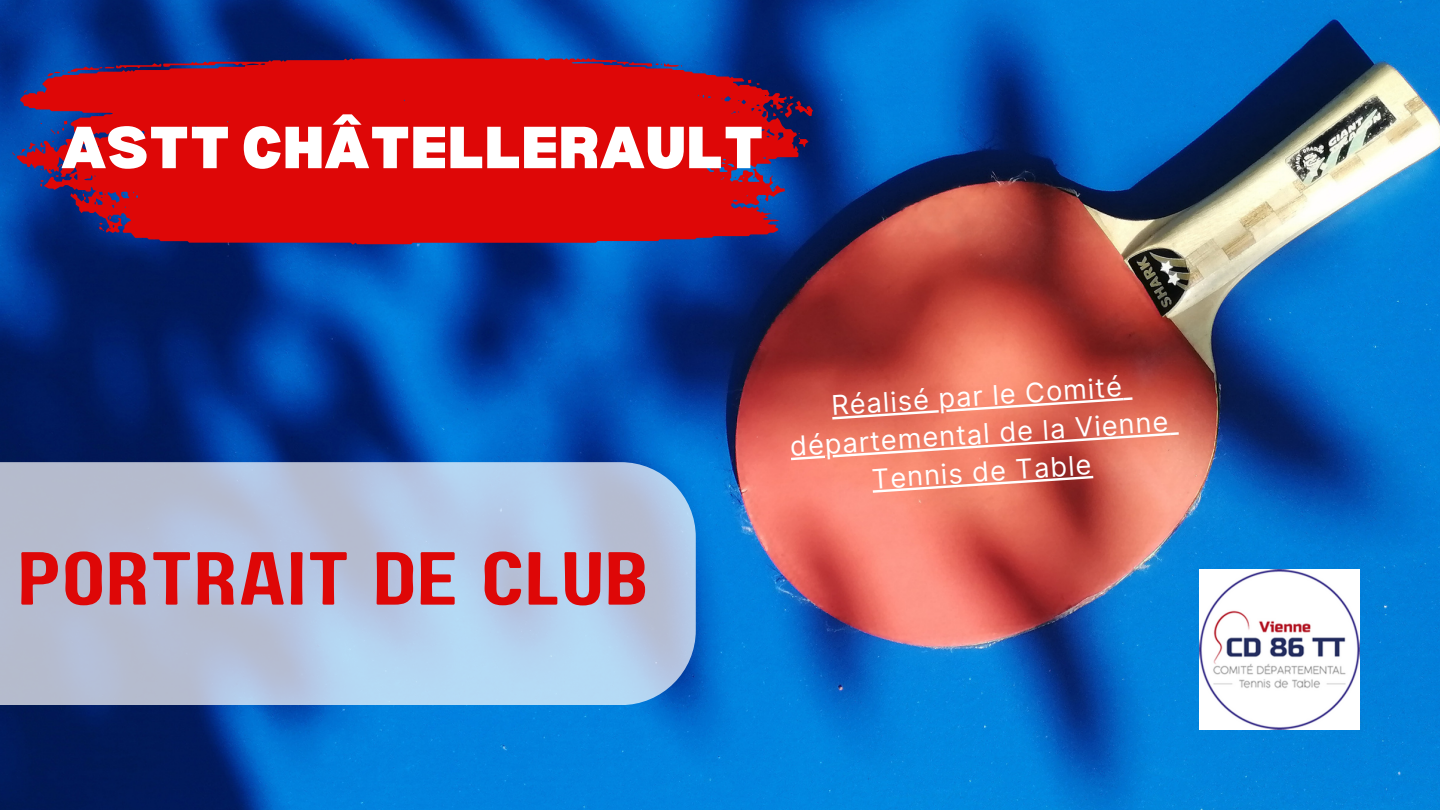
<style>
.page{position:relative;width:1440px;height:810px;background:#fff}
.page>*{position:absolute;margin:0;border:0;box-sizing:border-box;transform-origin:0 0}
.t1{font:75px "Paalalabas Display Wide BETA";color:#de0707}
.t2{font:900 58px "Bernoru";color:#fff}
.t3{font:27.1px "Inter";color:#fff}
</style>
<div class="page">
<img style="left:0;top:0;width:1440px;height:810px">
<img style="left:1199px;top:569px;width:160px;height:160px">
<svg style="left:0;top:462px;width:695px;height:243px;background:#b2c4de"></svg>
<svg style="left:832px;top:397px;width:301px;height:23px;background:#e57b69"></svg>
<svg style="left:791px;top:432px;width:388px;height:28px;background:#ea816f"></svg>
<svg style="left:873px;top:476px;width:220px;height:17px;background:#e28273"></svg>
<svg style="left:17px;top:58px;width:781px;height:187px;background:#be0e1b"></svg>
<svg style="left:82px;top:193px;width:4px;height:7px"></svg>
<svg style="left:40px;top:180px;width:4px;height:7px"></svg>
<svg style="left:617px;top:62px;width:65px;height:5px"></svg>
<svg style="left:48px;top:63px;width:114px;height:13px"></svg>
<svg style="left:23px;top:90px;width:4px;height:3px"></svg>
<svg style="left:770px;top:96px;width:43px;height:22px"></svg>
<svg style="left:51px;top:121px;width:16px;height:14px"></svg>
<svg style="left:798px;top:133px;width:11px;height:14px"></svg>
<svg style="left:52px;top:141px;width:5px;height:8px"></svg>
<svg style="left:12px;top:142px;width:33px;height:14px"></svg>
<svg style="left:99px;top:216px;width:12px;height:16px"></svg>
<p class="t2" style="left:61px;top:114px;width:705px">ASTT CHÂTELLERAULT</p>
<p class="t1" style="left:18px;top:548px;width:633px">PORTRAIT DE CLUB</p>
<p class="t3" style="left:830px;top:390px;width:293px;rotate:-4deg">Réalisé par le Comité</p>
<p class="t3" style="left:789px;top:431px;width:380px;rotate:-4deg">départemental de la Vienne</p>
<p class="t3" style="left:871px;top:463px;width:221px;rotate:-4deg">Tennis de Table</p>
</div>
